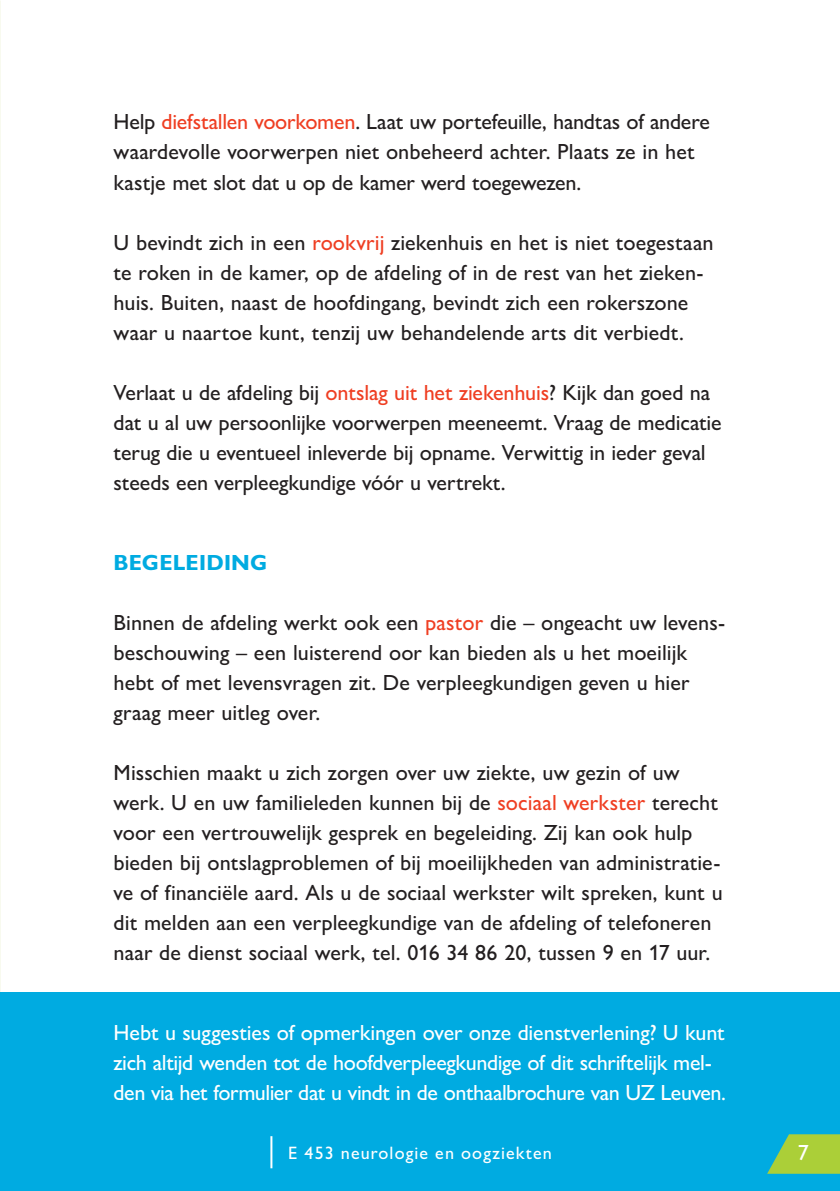
<style>
.page{position:relative;width:840px;height:1191px;background:#fff}
.page>*{position:absolute;margin:0;border:0;box-sizing:border-box;transform-origin:0 0}
.t1{font:500 22px/30px "Gill Sans Nova";color:#231f20}
.t2{font:500 22px/30px "Gill Sans Nova";letter-spacing:-.02em;color:#fff}
.t3{font:700 22px "Gill Sans Nova";letter-spacing:.01em;color:#00abe1}
.t4{font:500 18px "Gill Sans Nova";letter-spacing:.06em;color:#fff}
.s1{color:#ef3e22}
</style>
<div class="page">
<div style="left:0;top:992px;width:839px;height:199px;background:#00abe1"></div>
<hr style="left:270px;top:1136px;width:2px;height:32px;background:#fff">
<svg style="left:767px;top:1134px;width:72px;height:39px"></svg>
<p class="t1" style="left:113px;top:107px;width:597px">Help <span class="s1">diefstallen voorkomen</span>. Laat uw portefeuille, handtas of andere waardevolle voorwerpen niet onbeheerd achter. Plaats ze in het kastje met slot dat u op de kamer werd toegewezen.</p>
<p class="t1" style="left:113px;top:227px;width:601px">U bevindt zich in een <span class="s1">rookvrij</span> ziekenhuis en het is niet toegestaan te roken in de kamer, op de afdeling of in de rest van het zieken&shy;huis. Buiten, naast de hoofdingang, bevindt zich een rokerszone waar u naartoe kunt, tenzij uw behandelende arts dit verbiedt.</p>
<p class="t1" style="left:113px;top:377px;width:609px">Verlaat u de afdeling bij <span class="s1">ontslag uit het ziekenhuis</span>? Kijk dan goed na dat u al uw persoonlijke voorwerpen meeneemt. Vraag de medicatie terug die u eventueel inleverde bij opname. Verwittig in ieder geval steeds een verpleegkundige vóór u vertrekt.</p>
<p class="t3" style="left:113px;top:548px;width:155px">BEGELEIDING</p>
<p class="t1" style="left:113px;top:607px;width:612px">Binnen de afdeling werkt ook een <span class="s1">pastor</span> die – ongeacht uw levens&shy;beschouwing – een luisterend oor kan bieden als u het moeilijk hebt of met levensvragen zit. De verpleegkundigen geven u hier graag meer uitleg over.</p>
<p class="t1" style="left:113px;top:757px;width:610px">Misschien maakt u zich zorgen over uw ziekte, uw gezin of uw werk. U en uw familieleden kunnen bij de <span class="s1">sociaal werkster</span> terecht voor een vertrouwelijk gesprek en begeleiding. Zij kan ook hulp bieden bij ontslagproblemen of bij moeilijkheden van administratie&shy;ve of financiële aard. Als u de sociaal werkster wilt spreken, kunt u dit melden aan een verpleegkundige van de afdeling of telefoneren naar de dienst sociaal werk, tel. 016 34 86 20, tussen 9 en 17 uur.</p>
<p class="t2" style="left:113px;top:1017px;width:613px">Hebt u suggesties of opmerkingen over onze dienstverlening? U kunt zich altijd wenden tot de hoofdverpleegkundige of dit schriftelijk mel&shy;den via het formulier dat u vindt in de onthaalbrochure van UZ Leuven.</p>
<p class="t4" style="left:288px;top:1141px;width:265px">E 453 neurologie en oogziekten</p>
<p class="t2" style="left:797px;top:1137px;width:12px">7</p>
</div>
